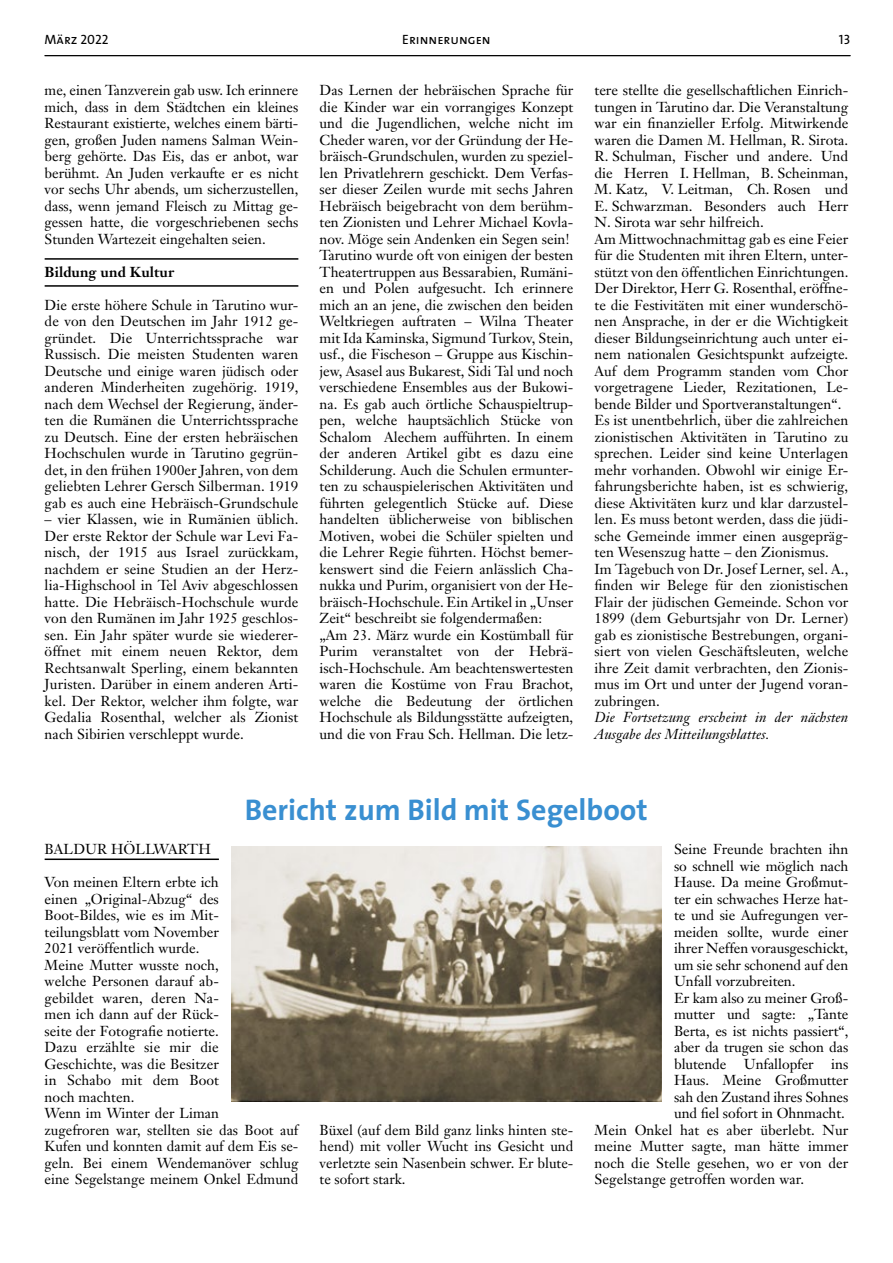
<style>
.page{position:relative;width:893px;height:1263px;background:#fff}
.page>*{position:absolute;margin:0;border:0;box-sizing:border-box;transform-origin:0 0}
.t1{font:700 30px "The Sans";color:#398fd1}
.t2{font:14.25px/16.5px "Janson Text";color:#000;text-align:justify}
.t3{font:italic 14.25px/16.5px "Janson Text";letter-spacing:.005em;color:#000}
.t4{font:700 14.25px "Janson Text";letter-spacing:.005em;color:#000}
.t5{font:13.5px "The Sans Caps";color:#000}
</style>
<div class="page">
<hr style="left:45px;top:55px;width:805px;height:1px;background:#000">
<hr style="left:45px;top:258px;width:253px;height:2px;background:#000">
<hr style="left:45px;top:285px;width:253px;height:2px;background:#000">
<hr style="left:45px;top:858px;width:174px;height:2px;background:#000">
<img style="left:232px;top:847px;width:429px;height:255px">
<p class="t5" style="left:45px;top:28px;width:65px">März 2022</p>
<p class="t5" style="left:402px;top:28px;width:90px">Erinnerungen</p>
<p class="t5" style="left:839px;top:28px;width:13px">13</p>
<p class="t2" style="left:45px;top:82px;width:255px">me, einen Tanzverein gab usw. Ich erinnere mich, dass in dem Städtchen ein kleines Restaurant existierte, welches einem bärti&shy;gen, großen Juden namens Salman Wein&shy;berg gehörte. Das Eis, das er anbot, war berühmt. An Juden verkaufte er es nicht vor sechs Uhr abends, um sicherzustellen, dass, wenn jemand Fleisch zu Mittag ge&shy;gessen hatte, die vorgeschriebenen sechs Stunden Wartezeit eingehalten seien.</p>
<p class="t4" style="left:45px;top:262px;width:131px">Bildung und Kultur</p>
<p class="t2" style="left:45px;top:296px;width:255px">Die erste höhere Schule in Tarutino wur&shy;de von den Deutschen im Jahr 1912 ge&shy;gründet. Die Unterrichtssprache war Russisch. Die meisten Studenten waren Deutsche und einige waren jüdisch oder anderen Minderheiten zugehörig. 1919, nach dem Wechsel der Regierung, änder&shy;ten die Rumänen die Unterrichtssprache zu Deutsch. Eine der ersten hebräischen Hochschulen wurde in Tarutino gegrün&shy;det, in den frühen 1900er Jahren, von dem geliebten Lehrer Gersch Silberman. 1919 gab es auch eine Hebräisch-Grundschule</p>
<p class="t2" style="left:45px;top:511px;width:255px">– vier Klassen, wie in Rumänien üblich.<br>Der erste Rektor der Schule war Levi Fa&shy;nisch, der 1915 aus Israel zurückkam, nachdem er seine Studien an der Herz&shy;lia-Highschool in Tel Aviv abgeschlossen hatte. Die Hebräisch-Hochschule wurde von den Rumänen im Jahr 1925 geschlos&shy;sen. Ein Jahr später wurde sie wiederer&shy;öffnet mit einem neuen Rektor, dem Rechtsanwalt Sperling, einem bekannten Juristen. Darüber in einem anderen Arti&shy;kel. Der Rektor, welcher ihm folgte, war Gedalia Rosenthal, welcher als Zionist nach Sibirien verschleppt wurde.</p>
<p class="t2" style="left:320px;top:82px;width:255px;text-align:left">Das Lernen der hebräischen Sprache für die Kinder war ein vorrangiges Konzept und die Jugendlichen, welche nicht im Cheder waren, vor der Gründung der He&shy;bräisch-Grundschulen, wurden zu speziel&shy;len Privatlehrern geschickt. Dem Verfas&shy;ser dieser Zeilen wurde mit sechs Jahren Hebräisch beigebracht von dem berühm&shy;ten Zionisten und Lehrer Michael Kovla&shy;nov. Möge sein Andenken ein Segen sein!<br>Tarutino wurde oft von einigen der besten Theatertruppen aus Bessarabien, Rumäni&shy;en und Polen aufgesucht. Ich erinnere mich an an jene, die zwischen den beiden Weltkriegen auftraten – Wilna Theater mit Ida Kaminska, Sigmund Turkov, Stein, usf., die Fischeson – Gruppe aus Kischin&shy;jew, Asasel aus Bukarest, Sidi Tal und noch verschiedene Ensembles aus der Bukowi&shy;na. Es gab auch örtliche Schauspieltrup&shy;pen, welche hauptsächlich Stücke von Schalom Alechem aufführten. In einem der anderen Artikel gibt es dazu eine Schilderung. Auch die Schulen ermunter&shy;ten zu schauspielerischen Aktivitäten und führten gelegentlich Stücke auf. Diese handelten üblicherweise von biblischen Motiven, wobei die Schüler spielten und die Lehrer Regie führten. Höchst bemer&shy;kenswert sind die Feiern anlässlich Cha&shy;nukka und Purim, organisiert von der He&shy;bräisch-Hochschule. Ein Artikel in „Unser Zeit“ beschreibt sie folgendermaßen: „Am 23. März wurde ein Kostümball für Purim veranstaltet von der Hebrä&shy;isch-Hochschule. Am beachtenswertesten waren die Kostüme von Frau Brachot, welche die Bedeutung der örtlichen Hochschule als Bildungsstätte aufzeigten, und die von Frau Sch. Hellman. Die letz-</p>
<p class="t2" style="left:595px;top:82px;width:255px;text-align:left">tere stellte die gesellschaftlichen Einrich&shy;tungen in Tarutino dar. Die Veranstaltung war ein finanzieller Erfolg. Mitwirkende waren die Damen M. Hellman, R. Sirota.<br>R. Schulman, Fischer und andere. Und die Herren I. Hellman, B. Scheinman, M. Katz, V. Leitman, Ch. Rosen und E. Schwarzman. Besonders auch Herr N. Sirota war sehr hilfreich.<br>Am Mittwochnachmittag gab es eine Feier für die Studenten mit ihren Eltern, unter&shy;stützt von den öffentlichen Einrichtungen.<br>Der Direktor, Herr G. Rosenthal, eröffne&shy;te die Festivitäten mit einer wunderschö&shy;nen Ansprache, in der er die Wichtigkeit dieser Bildungseinrichtung auch unter ei&shy;nem nationalen Gesichtspunkt aufzeigte.<br>Auf dem Programm standen vom Chor vorgetragene Lieder, Rezitationen, Le&shy;bende Bilder und Sportveranstaltungen“.<br>Es ist unentbehrlich, über die zahlreichen zionistischen Aktivitäten in Tarutino zu sprechen. Leider sind keine Unterlagen mehr vorhanden. Obwohl wir einige Er&shy;fahrungsberichte haben, ist es schwierig, diese Aktivitäten kurz und klar darzustel&shy;len. Es muss betont werden, dass die jüdi&shy;sche Gemeinde immer einen ausgepräg&shy;ten Wesenszug hatte – den Zionismus.<br>Im Tagebuch von Dr. Josef Lerner, sel. A., finden wir Belege für den zionistischen Flair der jüdischen Gemeinde. Schon vor 1899 (dem Geburtsjahr von Dr. Lerner) gab es zionistische Bestrebungen, organi&shy;siert von vielen Geschäftsleuten, welche ihre Zeit damit verbrachten, den Zionis&shy;mus im Ort und unter der Jugend voran&shy;zubringen.</p>
<p class="t3" style="left:595px;top:709px;width:255px">Die Fortsetzung erscheint in der nächsten<br>Ausgabe des Mitteilungsblattes.</p>
<h1 class="t1" style="left:245px;top:784px;width:404px">Bericht zum Bild mit Segelboot</h1>
<p class="t2" style="left:45px;top:841px;width:168px">BALDUR HÖLLWARTH</p>
<p class="t2" style="left:45px;top:874px;width:255px;text-align:left">Von meinen Eltern erbte ich<br>einen „Original-Abzug“ des<br>Boot-Bildes, wie es im Mit-<br>teilungsblatt vom November<br>2021 veröffentlich wurde.<br>Meine Mutter wusste noch,<br>welche Personen darauf ab-<br>gebildet waren, deren Na-<br>men ich dann auf der Rück-<br>seite der Fotografie notierte.<br>Dazu erzählte sie mir die<br>Geschichte, was die Besitzer<br>in Schabo mit dem Boot<br>noch machten.<br>Wenn im Winter der Liman<br>zugefroren war, stellten sie das Boot auf<br>Kufen und konnten damit auf dem Eis se&shy;geln. Bei einem Wendemanöver schlug eine Segelstange meinem Onkel Edmund</p>
<p class="t2" style="left:320px;top:1121px;width:255px">Büxel (auf dem Bild ganz links hinten ste&shy;hend) mit voller Wucht ins Gesicht und verletzte sein Nasenbein schwer. Er blute&shy;te sofort stark.</p>
<p class="t2" style="left:674px;top:841px;width:176px">Seine Freunde brachten ihn</p>
<p class="t2" style="left:674px;top:857px;width:176px">so schnell wie möglich nach</p>
<p class="t2" style="left:674px;top:874px;width:176px">Hause. Da meine Großmut-</p>
<p class="t2" style="left:674px;top:890px;width:176px">ter ein schwaches Herze hat-</p>
<p class="t2" style="left:674px;top:907px;width:176px">te und sie Aufregungen ver-</p>
<p class="t2" style="left:674px;top:923px;width:176px">meiden sollte, wurde einer</p>
<p class="t2" style="left:674px;top:940px;width:176px">ihrer Neffen vorausgeschickt,</p>
<p class="t2" style="left:674px;top:956px;width:176px">um sie sehr schonend auf den</p>
<p class="t2" style="left:674px;top:973px;width:123px">Unfall vorzubreiten.</p>
<p class="t2" style="left:674px;top:989px;width:176px">Er kam also zu meiner Groß-</p>
<p class="t2" style="left:674px;top:1006px;width:176px">mutter und sagte: „Tante</p>
<p class="t2" style="left:674px;top:1022px;width:176px">Berta, es ist nichts passiert“,</p>
<p class="t2" style="left:674px;top:1039px;width:176px">aber da trugen sie schon das</p>
<p class="t2" style="left:674px;top:1055px;width:176px">blutende Unfallopfer ins</p>
<p class="t2" style="left:674px;top:1072px;width:176px">Haus. Meine Großmutter</p>
<p class="t2" style="left:674px;top:1088px;width:176px">sah den Zustand ihres Sohnes</p>
<p class="t2" style="left:674px;top:1105px;width:172px">und fiel sofort in Ohnmacht.</p>
<p class="t2" style="left:595px;top:1121px;width:255px">Mein Onkel hat es aber überlebt. Nur</p>
<p class="t2" style="left:595px;top:1138px;width:255px">meine Mutter sagte, man hätte immer</p>
<p class="t2" style="left:595px;top:1154px;width:255px">noch die Stelle gesehen, wo er von der</p>
<p class="t2" style="left:595px;top:1171px;width:211px">Segelstange getroffen worden war.</p>
</div>
